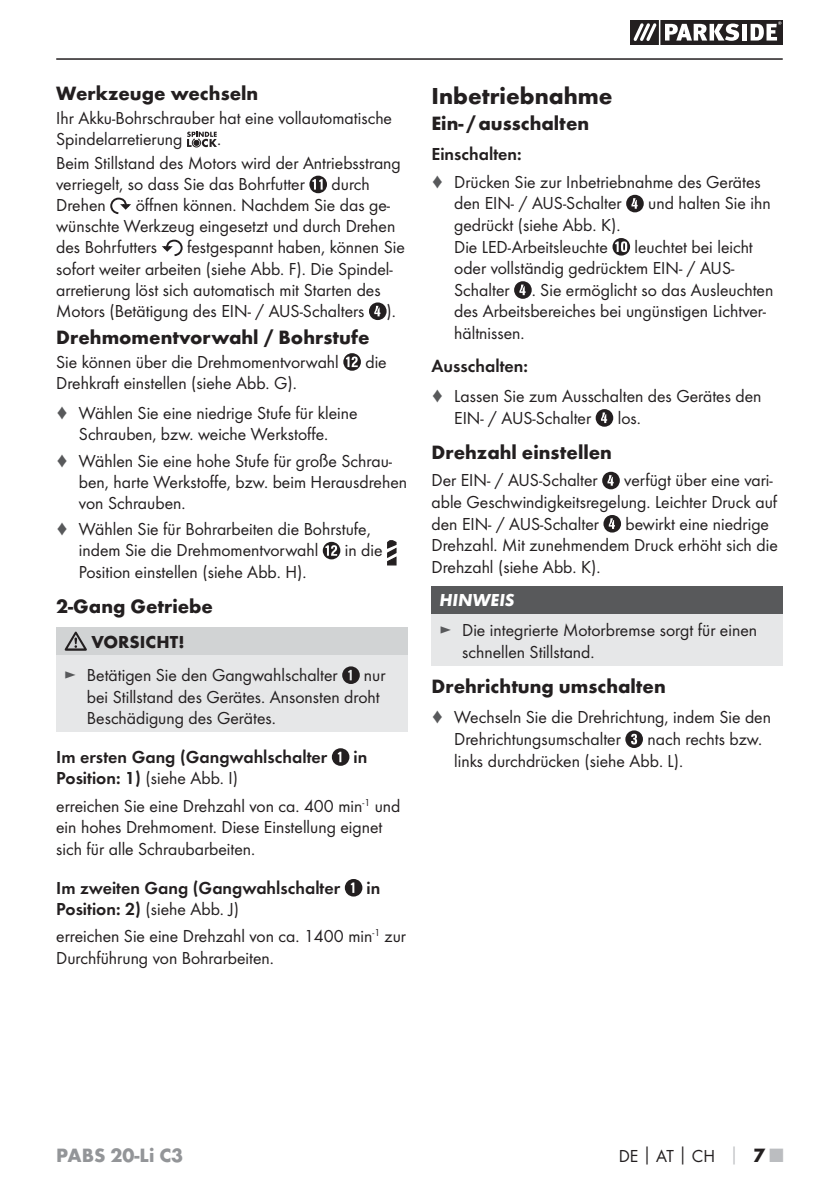
<style>
.page{position:relative;width:839px;height:1190px;background:#fff}
.page>*{position:absolute;margin:0;border:0;box-sizing:border-box;transform-origin:0 0}
.t1{font:700 24px "Futura";color:#231f20}
.t2{font:700 20px "Futura";color:#231f20}
.t3{font:700 20px "Futura";color:#939598}
.t4{font:18px/21.6px "Futura Boo";color:#231f20}
.t5{font:18px "Futura Dem";color:#231f20}
.t6{font:700 18px "Futura";color:#231f20}
.t7{font:italic 700 18px "Futura";color:#fff}
.s1{color:#58595b}
.s2{font-family:"Futura Dem"}
.s3{font-family:"Futura";font-weight:700}
.s4{font-family:"Futura";font-weight:700;color:#bbbdc0}
.s5{font-family:"Futura";font-weight:700;font-size:20px}
.s6{font-family:"Futura";font-weight:700;font-size:20px;color:#bbbdc0}
</style>
<div class="page">
<hr style="left:56px;top:58px;width:726px;height:2px;background:#231f20">
<svg style="left:630px;top:20px;width:152px;height:25px"></svg>
<hr style="left:658px;top:20px;width:2px;height:25px;background:#fff">
<svg style="left:187px;top:132px;width:30px;height:15px"></svg>
<svg style="left:309px;top:176px;width:18px;height:17px"></svg>
<svg style="left:110px;top:198px;width:21px;height:16px"></svg>
<svg style="left:162px;top:240px;width:20px;height:16px"></svg>
<svg style="left:369px;top:302px;width:17px;height:18px"></svg>
<svg style="left:343px;top:353px;width:18px;height:18px"></svg>
<svg style="left:322px;top:542px;width:18px;height:17px"></svg>
<svg style="left:387px;top:540px;width:10px;height:26px"></svg>
<div style="left:56px;top:627px;width:351px;height:28px;background:#d1d3d4"></div>
<div style="left:56px;top:655px;width:351px;height:77px;background:#e6e7e8"></div>
<svg style="left:65px;top:631px;width:22px;height:19px"></svg>
<svg style="left:342px;top:666px;width:17px;height:18px"></svg>
<svg style="left:331px;top:748px;width:18px;height:18px"></svg>
<svg style="left:344px;top:879px;width:18px;height:17px"></svg>
<svg style="left:626px;top:195px;width:17px;height:17px"></svg>
<svg style="left:612px;top:238px;width:17px;height:17px"></svg>
<svg style="left:514px;top:281px;width:17px;height:18px"></svg>
<svg style="left:595px;top:409px;width:18px;height:18px"></svg>
<svg style="left:602px;top:472px;width:17px;height:17px"></svg>
<svg style="left:603px;top:515px;width:17px;height:17px"></svg>
<div style="left:431px;top:586px;width:351px;height:29px;background:#58595b"></div>
<div style="left:431px;top:615px;width:351px;height:51px;background:#e6e7e8"></div>
<svg style="left:625px;top:730px;width:17px;height:18px"></svg>
<p class="t2" style="left:56px;top:86px;width:203px">Werkzeuge wechseln</p>
<p class="t4" style="left:56px;top:109px;width:337px;line-height:21px">Ihr Akku-Bohrschrauber hat eine vollautomatische<br>Spindelarretierung</p>
<p class="t4" style="left:56px;top:128px;width:346px;line-height:23.8px;text-indent:161px">.<br>Beim Stillstand des Motors wird der Antriebsstrang</p>
<p class="t4" style="left:56px;top:174px;width:250px">verriegelt, so dass Sie das Bohrfutter</p>
<p class="t4" style="left:331px;top:174px;width:40px">durch</p>
<p class="t4" style="left:56px;top:195px;width:51px">Drehen</p>
<p class="t4" style="left:56px;top:196px;width:340px;line-height:21px;text-indent:79px">öffnen können. Nachdem Sie das ge&shy;wünschte Werkzeug eingesetzt und durch Drehen des Bohrfutters</p>
<p class="t4" style="left:56px;top:238px;width:350px;text-indent:131px">festgespannt haben, können Sie sofort weiter arbeiten (siehe Abb. F). Die Spindel&shy;arretierung löst sich automatisch mit Starten des Motors (Betätigung des EIN- / AUS-Schalters ).</p>
<p class="t2" style="left:56px;top:329px;width:314px">Drehmomentvorwahl / Bohrstufe</p>
<p class="t4" style="left:56px;top:352px;width:284px">Sie können über die Drehmomentvorwahl</p>
<p class="t4" style="left:365px;top:352px;width:23px">die</p>
<p class="t4" style="left:56px;top:369px;width:303px;line-height:29.6px">Drehkraft einstellen (siehe Abb. G).<br><span class="s1">♦</span> Wählen Sie eine niedrige Stufe für kleine</p>
<p class="t4" style="left:56px;top:421px;width:337px;line-height:26.6px;text-indent:23px">Schrauben, bzw. weiche Werkstoffe.<br><span class="s1">♦</span> Wählen Sie eine hohe Stufe für große Schrau-</p>
<p class="t4" style="left:79px;top:472px;width:329px;line-height:21px">ben, harte Werkstoffe, bzw. beim Herausdrehen von Schrauben.</p>
<p class="t4" style="left:79px;top:519px;width:293px;text-indent:-23px"><span class="s1">♦</span> Wählen Sie für Bohrarbeiten die Bohrstufe, indem Sie die Drehmomentvorwahl</p>
<p class="t4" style="left:344px;top:540px;width:39px">in die</p>
<p class="t4" style="left:79px;top:562px;width:229px">Position einstellen (siehe Abb. H).</p>
<p class="t2" style="left:56px;top:599px;width:158px">2-Gang Getriebe</p>
<p class="t6" style="left:91px;top:634px;width:94px">VORSICHT!</p>
<p class="t4" style="left:64px;top:665px;width:275px"><span class="s1">►</span> Betätigen Sie den Gangwahlschalter</p>
<p class="t4" style="left:87px;top:665px;width:300px;text-indent:277px">nur bei Stillstand des Gerätes. Ansonsten droht<br>Beschädigung des Gerätes.</p>
<p class="t5" style="left:56px;top:749px;width:272px">Im ersten Gang (Gangwahlschalter</p>
<p class="t5" style="left:353px;top:749px;width:15px">in</p>
<p class="t4" style="left:56px;top:765px;width:345px;line-height:27.2px"><span class="s2">Position: 1)</span> (siehe Abb. I)<br>erreichen Sie eine Drehzahl von ca. 400 min<sup>-1</sup> und</p>
<p class="t4" style="left:56px;top:817px;width:327px">ein hohes Drehmoment. Diese Einstellung eignet sich für alle Schraubarbeiten.</p>
<p class="t5" style="left:56px;top:879px;width:285px">Im zweiten Gang (Gangwahlschalter</p>
<p class="t5" style="left:366px;top:879px;width:15px">in</p>
<p class="t4" style="left:56px;top:896px;width:351px;line-height:27.2px"><span class="s2">Position: 2)</span> (siehe Abb. J)<br>erreichen Sie eine Drehzahl von ca. 1400 min<sup>-1</sup> zur</p>
<p class="t4" style="left:56px;top:948px;width:219px">Durchführung von Bohrarbeiten.</p>
<h1 class="t1" style="left:431px;top:86px;width:183px">Inbetriebnahme</h1>
<p class="t2" style="left:431px;top:116px;width:159px">Ein- / ausschalten</p>
<p class="t5" style="left:431px;top:146px;width:92px">Einschalten:</p>
<p class="t4" style="left:454px;top:172px;width:308px;text-indent:-23px"><span class="s1">♦</span> Drücken Sie zur Inbetriebnahme des Gerätes den EIN- / AUS-Schalter</p>
<p class="t4" style="left:648px;top:193px;width:124px">und halten Sie ihn</p>
<p class="t4" style="left:454px;top:215px;width:168px">gedrückt (siehe Abb. K).<br>Die LED-Arbeitsleuchte</p>
<p class="t4" style="left:454px;top:237px;width:320px;text-indent:180px">leuchtet bei leicht oder vollständig gedrücktem EIN- / AUS-Schalter . Sie ermöglicht so das Ausleuchten des Arbeitsbereiches bei ungünstigen Lichtver&shy;hältnissen.</p>
<p class="t5" style="left:431px;top:358px;width:98px">Ausschalten:</p>
<p class="t4" style="left:454px;top:386px;width:308px;text-indent:-23px"><span class="s1">♦</span> Lassen Sie zum Ausschalten des Gerätes den<br>EIN- / AUS-Schalter</p>
<p class="t4" style="left:617px;top:408px;width:25px">los.</p>
<p class="t2" style="left:431px;top:444px;width:182px">Drehzahl einstellen</p>
<p class="t4" style="left:431px;top:470px;width:167px">Der EIN- / AUS-Schalter</p>
<p class="t4" style="left:431px;top:470px;width:347px;text-indent:193px">verfügt über eine vari&shy;able Geschwindigkeitsregelung. Leichter Druck auf den EIN- / AUS-Schalter</p>
<p class="t4" style="left:431px;top:514px;width:347px;text-indent:194px">bewirkt eine niedrige<br>Drehzahl. Mit zunehmendem Druck erhöht sich die<br>Drehzahl (siehe Abb. K).</p>
<p class="t7" style="left:439px;top:589px;width:76px">HINWEIS</p>
<p class="t4" style="left:462px;top:620px;width:296px;text-indent:-23px"><span class="s1">►</span> Die integrierte Motorbremse sorgt für einen schnellen Stillstand.</p>
<p class="t2" style="left:431px;top:678px;width:236px">Drehrichtung umschalten</p>
<p class="t4" style="left:454px;top:707px;width:318px;text-indent:-23px"><span class="s1">♦</span> Wechseln Sie die Drehrichtung, indem Sie den<br>Drehrichtungsumschalter</p>
<p class="t4" style="left:454px;top:729px;width:309px;text-indent:193px">nach rechts bzw. links durchdrücken (siehe Abb. L).</p>
<p class="t3" style="left:56px;top:1147px;width:128px">PABS 20-Li C3</p>
<p class="t4" style="left:618px;top:1146px;width:166px">DE<span class="s3">│</span>AT<span class="s3">│</span>CH <span class="s4">│</span> <span class="s5">7</span> <span class="s6">■</span></p>
</div>
